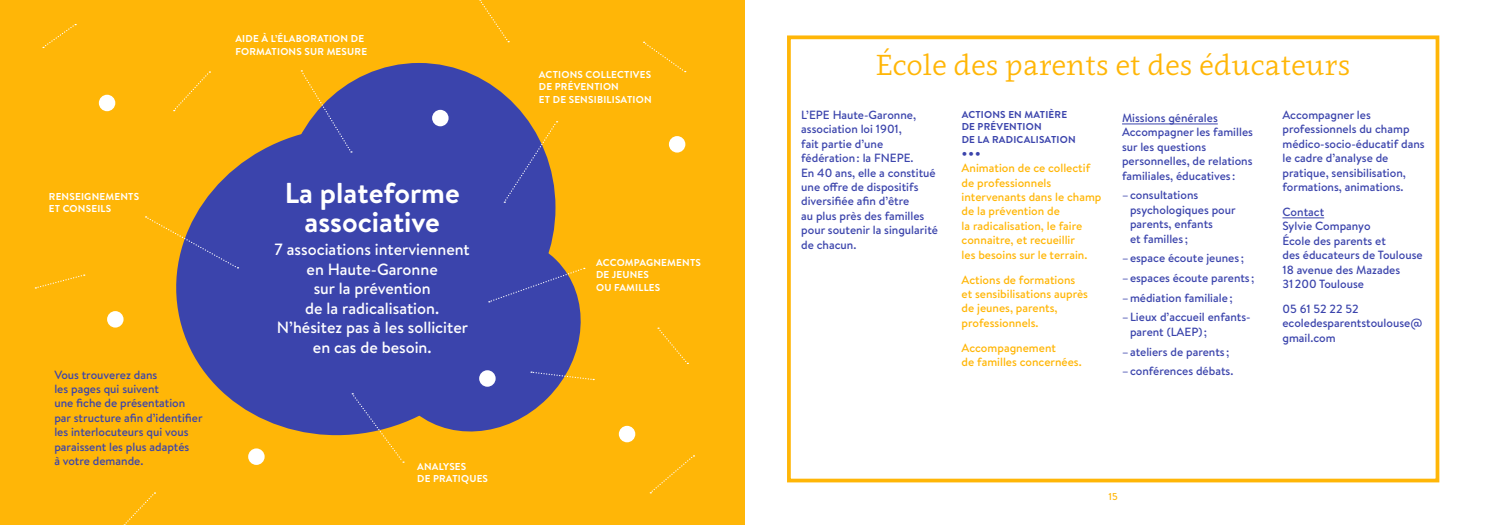
<style>
.page{position:relative;width:1489px;height:525px;background:#fff}
.page>*{position:absolute;margin:0;border:0;box-sizing:border-box;transform-origin:0 0}
.t1{font:28.75px "Clavo";color:#ffb607}
.t2{font:700 28.75px/28.8px "Brandon Text";color:#fff;text-align:center}
.t3{font:500 16.25px/19.5px "Brandon Text";color:#fff;text-align:center}
.t4{font:500 16.25px "Brandon Text";color:#3b44ac}
.t5{font:500 11.88px/14.4px "Brandon Text";color:#3b44ac}
.t6{font:500 11.88px/14.4px "Brandon Text";color:#ffb607}
.t7{font:700 10px/12.5px "Brandon Text";letter-spacing:.02em;color:#fff}
.t8{font:700 10px/12.5px "Brandon Text";letter-spacing:.02em;color:#3b44ac}
.t9{font:500 10px "Brandon Text";color:#ffb607}
</style>
<div class="page">
<div style="left:0;top:0;width:744px;height:524px;background:#ffb607"></div>
<div style="left:282px;top:63px;width:273px;height:289px;background:#3b44ac;border-radius:50%"></div>
<svg style="left:173px;top:111px;width:354px;height:325px;fill:#3b44ac"></svg>
<svg style="left:373px;top:224px;width:213px;height:212px;fill:#3b44ac"></svg>
<div style="left:107px;top:311px;width:16px;height:16px;background:#fff;border-radius:50%"></div>
<div style="left:669px;top:136px;width:16px;height:16px;background:#fff;border-radius:50%"></div>
<div style="left:432px;top:110px;width:16px;height:16px;background:#fff;border-radius:50%"></div>
<div style="left:618px;top:425px;width:17px;height:17px;background:#fff;border-radius:50%"></div>
<div style="left:479px;top:370px;width:16px;height:16px;background:#fff;border-radius:50%"></div>
<div style="left:248px;top:448px;width:16px;height:16px;background:#fff;border-radius:50%"></div>
<div style="left:99px;top:95px;width:16px;height:16px;background:#fff;border-radius:50%"></div>
<svg style="left:145px;top:216px;width:93px;height:52px"></svg>
<svg style="left:489px;top:267px;width:96px;height:35px"></svg>
<svg style="left:504px;top:121px;width:53px;height:82px"></svg>
<svg style="left:352px;top:393px;width:52px;height:69px"></svg>
<svg style="left:174px;top:71px;width:36px;height:40px"></svg>
<svg style="left:531px;top:371px;width:63px;height:9px"></svg>
<svg style="left:35px;top:274px;width:50px;height:15px"></svg>
<svg style="left:643px;top:42px;width:42px;height:31px"></svg>
<svg style="left:650px;top:455px;width:44px;height:38px"></svg>
<svg style="left:42px;top:24px;width:34px;height:24px"></svg>
<svg style="left:657px;top:327px;width:31px;height:37px"></svg>
<svg style="left:123px;top:492px;width:32px;height:33px"></svg>
<svg style="left:479px;top:0;width:30px;height:42px"></svg>
<svg style="left:300px;top:70px;width:52px;height:82px"></svg>
<div style="left:787px;top:35px;width:652px;height:447px;border:4px solid #ffb607"></div>
<hr style="left:1121px;top:124px;width:96px;height:1px;background:#3b44ac">
<hr style="left:1282px;top:217px;width:41px;height:1px;background:#3b44ac">
<p class="t7" style="left:235px;top:32px;width:133px">AIDE À L’ÉLABORATION DE<br>FORMATIONS SUR MESURE</p>
<p class="t7" style="left:49px;top:190px;width:92px">RENSEIGNEMENTS<br>ET CONSEILS</p>
<p class="t5" style="left:54px;top:367px;width:150px">Vous trouverez dans<br>les pages qui suivent<br>une fiche de présentation par structure afin d’identifier les interlocuteurs qui vous paraissent les plus adaptés<br>à votre demande.</p>
<h1 class="t2" style="left:285px;top:178px;width:177px">La plateforme associative</h1>
<h2 class="t3" style="left:275px;top:239px;width:197px">7 associations interviennent en Haute-Garonne<br>sur la prévention<br>de la radicalisation.<br>N’hésitez pas à les solliciter en cas de besoin.</h2>
<p class="t7" style="left:417px;top:459px;width:72px">ANALYSES<br>DE PRATIQUES</p>
<p class="t7" style="left:539px;top:68px;width:114px">ACTIONS COLLECTIVES<br>DE PRÉVENTION<br>ET DE SENSIBILISATION</p>
<p class="t7" style="left:596px;top:256px;width:106px">ACCOMPAGNEMENTS<br>DE JEUNES<br>OU FAMILLES</p>
<h1 class="t1" style="left:875px;top:45px;width:476px">École des parents et des éducateurs</h1>
<p class="t5" style="left:801px;top:107px;width:138px">L’EPE Haute-Garonne, association loi 1901,<br>fait partie d’une fédération: la FNEPE.<br>En 40 ans, elle a constitué une offre de dispositifs diversifiée afin d’être<br>au plus près des familles pour soutenir la singularité de chacun.</p>
<p class="t8" style="left:961px;top:108px;width:115px">ACTIONS EN MATIÈRE<br>DE PRÉVENTION<br>DE LA RADICALISATION</p>
<h2 class="t4" style="left:961px;top:141px;width:21px">•••</h2>
<p class="t6" style="left:961px;top:160px;width:141px">Animation de ce collectif de professionnels intervenants dans le champ de la prévention de<br>la radicalisation, le faire connaitre, et recueillir<br>les besoins sur le terrain.</p>
<p class="t6" style="left:961px;top:272px;width:128px">Actions de formations et sensibilisations auprès de jeunes, parents, professionnels.</p>
<p class="t6" style="left:961px;top:340px;width:122px">Accompagnement<br>de familles concernées.</p>
<p class="t5" style="left:1121px;top:110px;width:132px">Missions générales<br>Accompagner les familles sur les questions personnelles, de relations familiales, éducatives :</p>
<p class="t5" style="left:1129px;top:188px;width:107px;text-indent:-8px">– consultations psychologiques pour parents, enfants<br>et familles ;</p>
<p class="t5" style="left:1121px;top:250px;width:123px">– espace écoute jeunes ;</p>
<p class="t5" style="left:1121px;top:270px;width:134px">– espaces écoute parents ;</p>
<p class="t5" style="left:1121px;top:290px;width:112px">– médiation familiale;</p>
<p class="t5" style="left:1129px;top:309px;width:122px;text-indent:-8px">– Lieux d’accueil enfants&shy;parent (LAEP);</p>
<p class="t5" style="left:1121px;top:344px;width:109px">– ateliers de parents ;</p>
<p class="t5" style="left:1121px;top:363px;width:113px">– conférences débats.</p>
<p class="t5" style="left:1282px;top:107px;width:144px">Accompagner les professionnels du champ médico-socio-éducatif dans le cadre d’analyse de pratique, sensibilisation, formations, animations.</p>
<p class="t5" style="left:1282px;top:204px;width:142px">Contact<br>Sylvie Companyo<br>École des parents et<br>des éducateurs de Toulouse<br>18 avenue des Mazades<br>31200 Toulouse</p>
<p class="t5" style="left:1282px;top:301px;width:141px">05 61 52 22 52 ecoledesparentstoulouse@ gmail.com</p>
<p class="t9" style="left:1108px;top:490px;width:11px">15</p>
</div>
